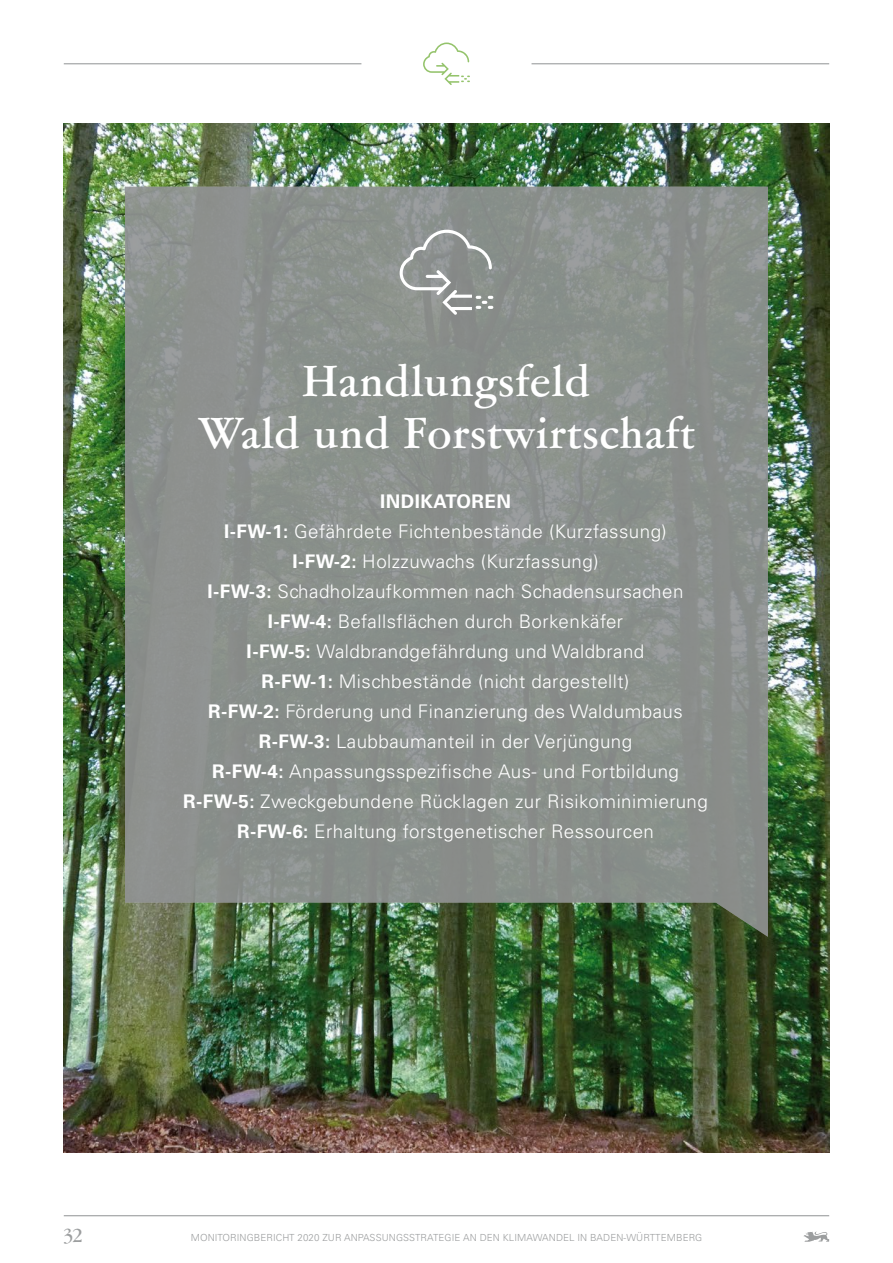
<style>
.page{position:relative;width:893px;height:1263px;background:#fff}
.page>*{position:absolute;margin:0;border:0;box-sizing:border-box;transform-origin:0 0}
.H1_HEADER30_gara_wei{font:500 45px/52.5px "Garamont Amst SB";letter-spacing:.02em;color:#fff;text-align:center}
.t1{font:500 22.5px "Garamont Amst SH";color:#9c9e9f}
.P_Indikator-Code{font:300 18.75px "Univers LT Std";letter-spacing:.025em;color:#fff}
.P_Indikator-Code-2{font:700 18.75px "Univers LT Std";letter-spacing:.025em;color:#fff}
.t2{font:300 9.75px "Univers LT Std";letter-spacing:.01em;color:#9c9e9f}
.s1{font-weight:700}
</style>
<div class="page">
<hr style="left:64px;top:1215px;width:765px;height:1px;background:#9c9e9f">
<svg style="left:804px;top:1231px;width:25px;height:11px"></svg>
<hr style="left:64px;top:63px;width:297px;height:1px;background:#9c9e9f">
<hr style="left:531px;top:63px;width:298px;height:1px;background:#9c9e9f">
<svg style="left:423px;top:43px;width:47px;height:42px"></svg>
<img style="left:64px;top:124px;width:765px;height:1029px">
<svg style="left:125px;top:187px;width:643px;height:750px;background:#888e89"></svg>
<svg style="left:400px;top:230px;width:93px;height:85px;background:#9a9f9c"></svg>
<h1 class="H1_HEADER30_gara_wei" style="left:198px;top:356px;width:498px">Handlungsfeld<br>Wald und Forstwirtschaft</h1>
<p class="P_Indikator-Code-2" style="left:380px;top:490px;width:133px">INDIKATOREN</p>
<p class="P_Indikator-Code" style="left:224px;top:520px;width:444px"><span class="s1">I-FW-1:</span> Gefährdete Fichtenbestände (Kurzfassung)</p>
<p class="P_Indikator-Code" style="left:292px;top:550px;width:308px"><span class="s1">I-FW-2:</span> Holzzuwachs (Kurzfassung)</p>
<p class="P_Indikator-Code" style="left:208px;top:580px;width:477px"><span class="s1">I-FW-3:</span> Schadholzaufkommen nach Schadensursachen</p>
<p class="P_Indikator-Code" style="left:268px;top:610px;width:357px"><span class="s1">I-FW-4:</span> Befallsflächen durch Borkenkäfer</p>
<p class="P_Indikator-Code" style="left:247px;top:640px;width:399px"><span class="s1">I-FW-5:</span> Waldbrandgefährdung und Waldbrand</p>
<p class="P_Indikator-Code" style="left:262px;top:670px;width:369px"><span class="s1">R-FW-1:</span> Mischbestände (nicht dargestellt)</p>
<p class="P_Indikator-Code" style="left:208px;top:700px;width:476px"><span class="s1">R-FW-2:</span> Förderung und Finanzierung des Waldumbaus</p>
<p class="P_Indikator-Code" style="left:259px;top:730px;width:375px"><span class="s1">R-FW-3:</span> Laubbaumanteil in der Verjüngung</p>
<p class="P_Indikator-Code" style="left:212px;top:760px;width:468px"><span class="s1">R-FW-4:</span> Anpassungsspezifische Aus- und Fortbildung</p>
<p class="P_Indikator-Code" style="left:183px;top:790px;width:526px"><span class="s1">R-FW-5:</span> Zweckgebundene Rücklagen zur Risikominimierung</p>
<p class="P_Indikator-Code" style="left:237px;top:820px;width:418px"><span class="s1">R-FW-6:</span> Erhaltung forstgenetischer Ressourcen</p>
<p class="t1" style="left:64px;top:1222px;width:20px">32</p>
<p class="t2" style="left:191px;top:1232px;width:513px">MONITORINGBERICHT 2020 ZUR ANPASSUNGSSTRATEGIE AN DEN KLIMAWANDEL IN BADEN-WÜRTTEMBERG</p>
</div>
